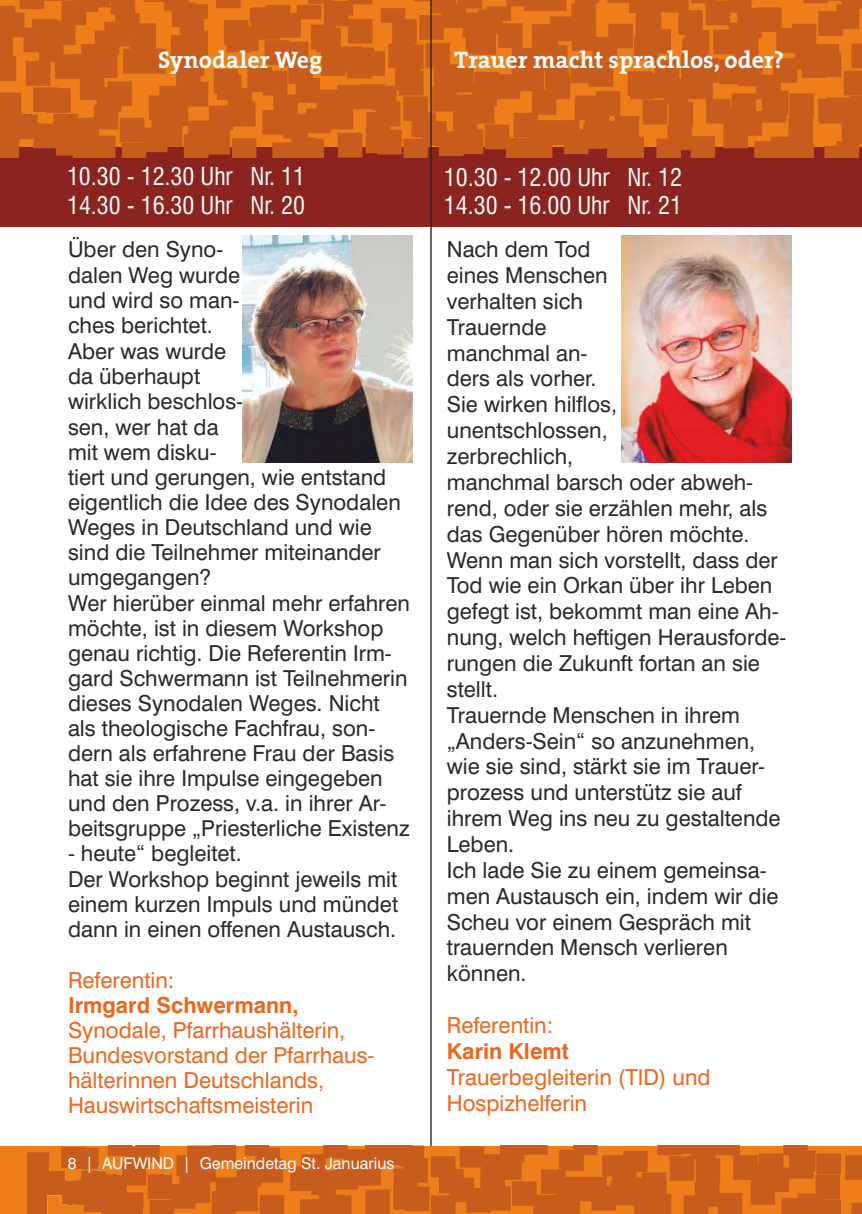
<style>
.page{position:relative;width:862px;height:1214px;background:#fff}
.page>*{position:absolute;margin:0;border:0;box-sizing:border-box;transform-origin:0 0}
.t1{font:condensed 24px/28.8px "Swiss 721 BT";color:#fefefe}
.t2{font:700 24px "The Serif";color:#fefefe}
.t3{font:22px/25.8px "Swiss 721 BT";color:#2a2a29}
.t4{font:22px/25px "Swiss 721 BT";color:#ec671e}
.t5{font:700 22px "Swiss 721 BT";color:#ec671e}
.t6{font:16px "Swiss 721 BT";color:#fefefe}
</style>
<div class="page">
<div style="left:0;top:147px;width:862px;height:79px;background:#8b231f"></div>
<img style="left:0;top:0;width:862px;height:158px">
<hr style="left:430px;top:0;width:2px;height:1145px;background:#2a2a29">
<img style="left:622px;top:236px;width:170px;height:226px">
<div style="left:0;top:1145px;width:862px;height:68px;background:#ee7e19"></div>
<img style="left:27px;top:1145px;width:835px;height:68px">
<img style="left:243px;top:236px;width:170px;height:226px">
<p class="t2" style="left:158px;top:50px;width:166px">Synodaler Weg</p>
<p class="t2" style="left:454px;top:50px;width:331px">Trauer macht sprachlos, oder?</p>
<p class="t1" style="left:67px;top:164px;width:240px">10.30 - 12.30 Uhr Nr. 11<br>14.30 - 16.30 Uhr Nr. 20</p>
<p class="t3" style="left:68px;top:239px;width:343px;line-height:25.2px">Über den Syno-<br>dalen Weg wurde<br>und wird so man-<br>ches berichtet.<br>Aber was wurde<br>da überhaupt<br>wirklich beschlos-<br>sen, wer hat da<br>mit wem disku-<br>tiert und gerungen, wie entstand eigentlich die Idee des Synodalen<br>Weges in Deutschland und wie sind die Teilnehmer miteinander umgegangen?<br>Wer hierüber einmal mehr erfahren möchte, ist in diesem Workshop genau richtig. Die Referentin Irm&shy;gard Schwermann ist Teilnehmerin dieses Synodalen Weges. Nicht als theologische Fachfrau, son&shy;dern als erfahrene Frau der Basis hat sie ihre Impulse eingegeben und den Prozess, v.a. in ihrer Ar&shy;beitsgruppe „Priesterliche Existenz</p>
<p class="t3" style="left:68px;top:843px;width:332px;line-height:25.2px">- heute“ begleitet.<br>Der Workshop beginnt jeweils mit einem kurzen Impuls und mündet dann in einen offenen Austausch.</p>
<p class="t4" style="left:68px;top:969px;width:108px">Referentin:</p>
<p class="t5" style="left:68px;top:996px;width:232px">Irmgard Schwermann,</p>
<p class="t4" style="left:68px;top:1019px;width:308px">Synodale, Pfarrhaushälterin,<br>Bundesvorstand der Pfarrhaus&shy;hälterinnen Deutschlands,<br>Hauswirtschaftsmeisterin</p>
<p class="t6" style="left:68px;top:1156px;width:328px">8 | AUFWIND | Gemeindetag St. Januarius</p>
<p class="t1" style="left:444px;top:165px;width:240px">10.30 - 12.00 Uhr Nr. 12<br>14.30 - 16.00 Uhr Nr. 21</p>
<p class="t3" style="left:447px;top:238px;width:341px">Nach dem Tod<br>eines Menschen<br>verhalten sich<br>Trauernde<br>manchmal an-<br>ders als vorher.<br>Sie wirken hilflos,<br>unentschlossen,<br>zerbrechlich,<br>manchmal barsch oder abweh&shy;rend, oder sie erzählen mehr, als das Gegenüber hören möchte.<br>Wenn man sich vorstellt, dass der<br>Tod wie ein Orkan über ihr Leben gefegt ist, bekommt man eine Ah&shy;nung, welch heftigen Herausforde&shy;rungen die Zukunft fortan an sie stellt.<br>Trauernde Menschen in ihrem „Anders-Sein“ so anzunehmen, wie sie sind, stärkt sie im Trauer&shy;prozess und unterstütz sie auf ihrem Weg ins neu zu gestaltende<br>Leben.<br>Ich lade Sie zu einem gemeinsa&shy;men Austausch ein, indem wir die<br>Scheu vor einem Gespräch mit trauernden Mensch verlieren können.</p>
<p class="t4" style="left:447px;top:1014px;width:108px">Referentin:</p>
<p class="t5" style="left:447px;top:1041px;width:123px">Karin Klemt</p>
<p class="t4" style="left:447px;top:1065px;width:265px;line-height:25.8px">Trauerbegleiterin (TID) und<br>Hospizhelferin</p>
</div>
